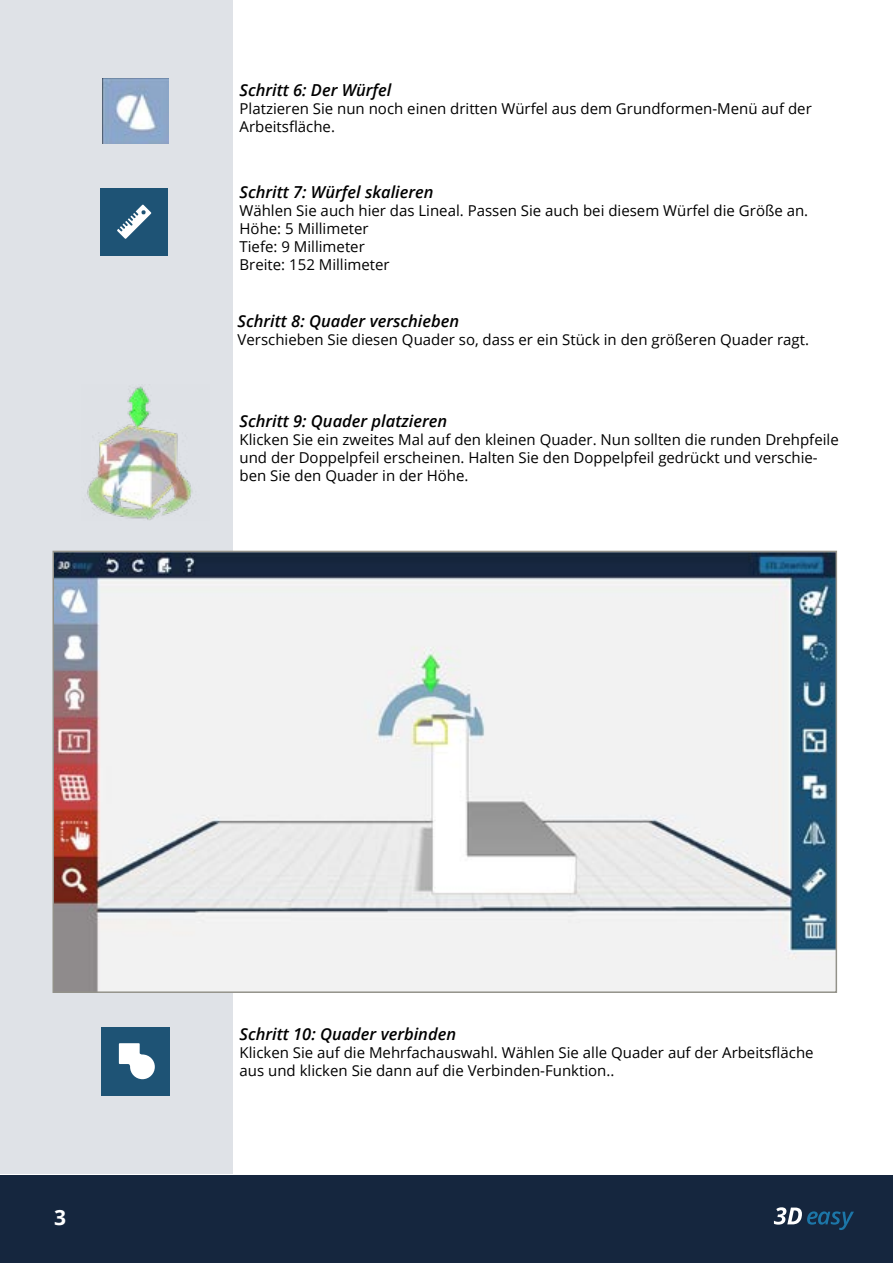
<style>
.page{position:relative;width:893px;height:1263px;background:#fff}
.page>*{position:absolute;margin:0;border:0;box-sizing:border-box;transform-origin:0 0}
.t1{font:700 21px "Open Sans";color:#fff}
.t2{font:italic 600 16.5px "Open Sans";color:#000}
.t3{font:15px/18px "Open Sans";color:#000}
</style>
<div class="page">
<div style="left:0;top:1175px;width:893px;height:87px;background:#15263e"></div>
<svg style="left:774px;top:1207px;width:80px;height:23px"></svg>
<div style="left:0;top:0;width:232px;height:1173px;background:#dfe2e7"></div>
<div style="left:101px;top:188px;width:67px;height:68px;background:#1e5375"></div>
<svg style="left:117px;top:205px;width:34px;height:34px"></svg>
<img style="left:102px;top:79px;width:66px;height:64px">
<img style="left:87px;top:386px;width:106px;height:134px">
<img style="left:55px;top:554px;width:779px;height:436px">
<div style="left:52px;top:551px;width:785px;height:442px;border:2px solid #93928a"></div>
<div style="left:102px;top:1027px;width:68px;height:68px;background:#1e5375"></div>
<svg style="left:119px;top:1043px;width:36px;height:36px"></svg>
<p class="t2" style="left:240px;top:79px;width:153px">Schritt 6: Der Würfel</p>
<p class="t3" style="left:240px;top:99px;width:574px">Platzieren Sie nun noch einen dritten Würfel aus dem Grundformen-Menü auf der<br>Arbeitsfläche.</p>
<p class="t2" style="left:240px;top:180px;width:196px">Schritt 7: Würfel skalieren</p>
<p class="t3" style="left:240px;top:201px;width:570px">Wählen Sie auch hier das Lineal. Passen Sie auch bei diesem Würfel die Größe an.<br>Höhe: 5 Millimeter<br>Tiefe: 9 Millimeter<br>Breite: 152 Millimeter</p>
<p class="t2" style="left:238px;top:309px;width:223px">Schritt 8: Quader verschieben</p>
<p class="t3" style="left:238px;top:330px;width:573px">Verschieben Sie diesen Quader so, dass er ein Stück in den größeren Quader ragt.</p>
<p class="t2" style="left:240px;top:410px;width:209px">Schritt 9: Quader platzieren</p>
<p class="t3" style="left:240px;top:430px;width:601px">Klicken Sie ein zweites Mal auf den kleinen Quader. Nun sollten die runden Drehpfeile und der Doppelpfeil erscheinen. Halten Sie den Doppelpfeil gedrückt und verschie&shy;ben Sie den Quader in der Höhe.</p>
<h1 class="t1" style="left:54px;top:1202px;width:13px">3</h1>
<p class="t2" style="left:240px;top:1022px;width:218px">Schritt 10: Quader verbinden</p>
<p class="t3" style="left:240px;top:1043px;width:576px">Klicken Sie auf die Mehrfachauswahl. Wählen Sie alle Quader auf der Arbeitsfläche aus und klicken Sie dann auf die Verbinden-Funktion..</p>
</div>
